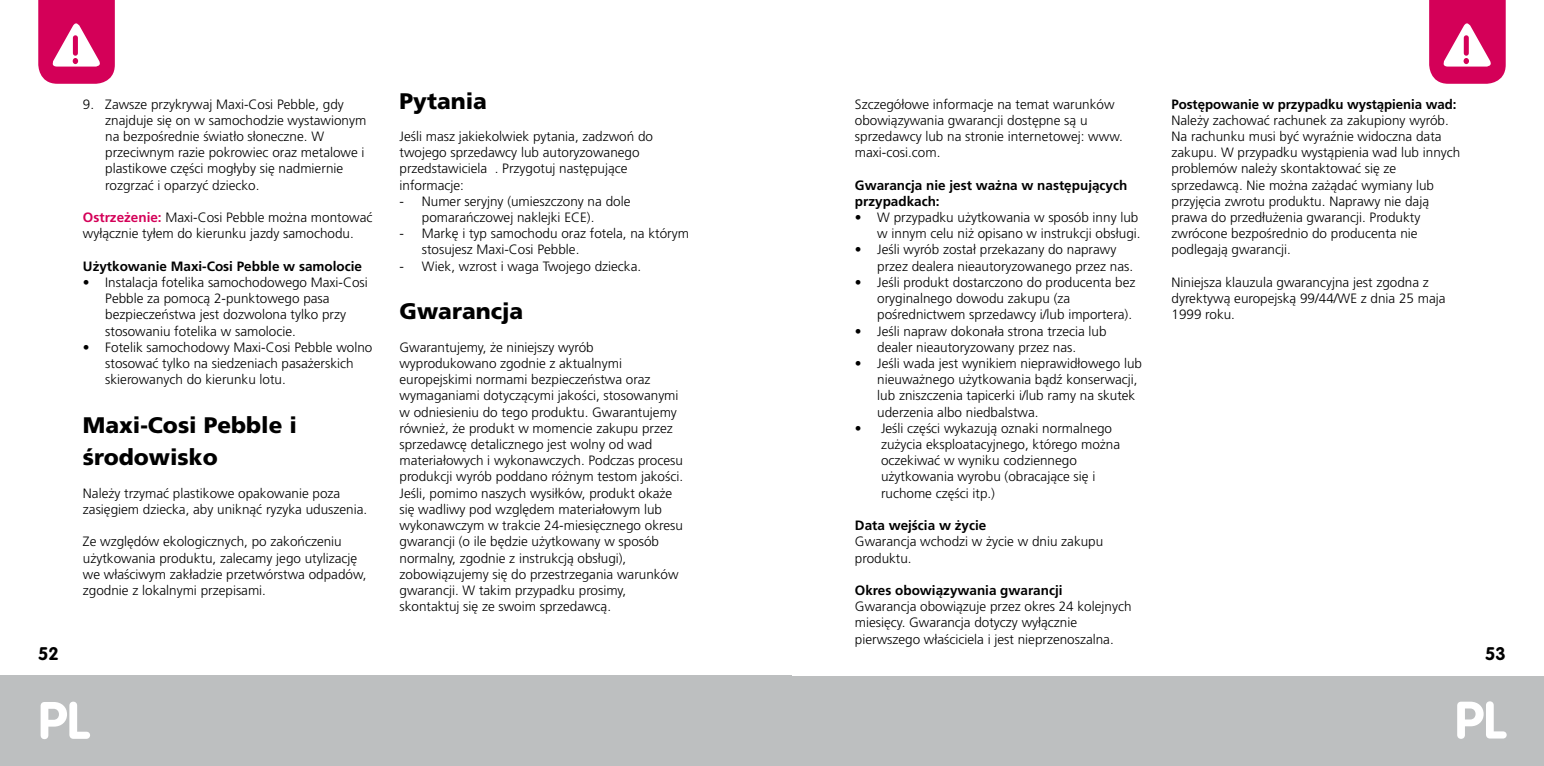
<style>
.page{position:relative;width:1544px;height:766px;background:#fff}
.page>*{position:absolute;margin:0;border:0;box-sizing:border-box;transform-origin:0 0}
.t1{font:700 51.75px "VAG Rounded Std";color:#fff}
.t2{font:900 22.5px/32.4px "Frutiger CE";color:#000}
.t3{font:700 18px "VAG Rounded Std";color:#000}
.t4{font:300 13.5px/16.2px "Frutiger CE";color:#000}
.t5{font:700 13.5px/16.2px "Frutiger CE";color:#000}
.s1{font-weight:700;color:#d40058}
</style>
<div class="page">
<div style="left:753px;top:675px;width:790px;height:90px;background:#bdbfc0"></div>
<div style="left:0;top:675px;width:791px;height:90px;background:#bdbfc0"></div>
<svg style="left:1429px;top:0;width:76px;height:84px"></svg>
<div style="left:1463px;top:35px;width:5px;height:21px;background:#d40058;border-radius:3px"></div>
<svg style="left:38px;top:0;width:77px;height:84px"></svg>
<div style="left:73px;top:35px;width:5px;height:21px;background:#d40058;border-radius:3px"></div>
<h2 class="t2" style="left:399px;top:85px;width:89px">Pytania</h2>
<p class="t4" style="left:399px;top:128px;width:255px">Jeśli masz jakiekolwiek pytania, zadzwoń do twojego sprzedawcy lub autoryzowanego przedstawiciela . Przygotuj następujące informacje:</p>
<p class="t4" style="left:422px;top:193px;width:210px;text-indent:-22px">- Numer seryjny (umieszczony na dole pomarańczowej naklejki ECE).</p>
<p class="t4" style="left:422px;top:225px;width:269px;text-indent:-22px">- Markę i typ samochodu oraz fotela, na którym stosujesz Maxi-Cosi Pebble.</p>
<p class="t4" style="left:399px;top:258px;width:243px">- Wiek, wzrost i waga Twojego dziecka.</p>
<h2 class="t2" style="left:399px;top:295px;width:125px">Gwarancja</h2>
<p class="t4" style="left:399px;top:339px;width:285px">Gwarantujemy, że niniejszy wyrób wyprodukowano zgodnie z aktualnymi europejskimi normami bezpieczeństwa oraz wymaganiami dotyczącymi jakości, stosowanymi w odniesieniu do tego produktu. Gwarantujemy również, że produkt w momencie zakupu przez sprzedawcę detalicznego jest wolny od wad materiałowych i wykonawczych. Podczas procesu produkcji wyrób poddano różnym testom jakości.<br>Jeśli, pomimo naszych wysiłków, produkt okaże się wadliwy pod względem materiałowym lub wykonawczym w trakcie 24-miesięcznego okresu gwarancji (o ile będzie użytkowany w sposób normalny, zgodnie z instrukcją obsługi), zobowiązujemy się do przestrzegania warunków gwarancji. W takim przypadku prosimy, skontaktuj się ze swoim sprzedawcą.</p>
<p class="t4" style="left:855px;top:96px;width:269px">Szczegółowe informacje na temat warunków obowiązywania gwarancji dostępne są u sprzedawcy lub na stronie internetowej: www. maxi-cosi.com.</p>
<p class="t5" style="left:855px;top:177px;width:274px">Gwarancja nie jest ważna w następujących przypadkach:</p>
<p class="t4" style="left:855px;top:209px;width:287px;text-align:right">• W przypadku użytkowania w sposób inny lub w innym celu niż opisano w instrukcji obsługi.</p>
<p class="t4" style="left:877px;top:241px;width:257px;text-indent:-22px">• Jeśli wyrób został przekazany do naprawy przez dealera nieautoryzowanego przez nas.</p>
<p class="t4" style="left:877px;top:274px;width:260px;text-indent:-22px">• Jeśli produkt dostarczono do producenta bez oryginalnego dowodu zakupu (za pośrednictwem sprzedawcy i/lub importera).</p>
<p class="t4" style="left:877px;top:322px;width:231px;text-indent:-22px">• Jeśli napraw dokonała strona trzecia lub dealer nieautoryzowany przez nas.</p>
<p class="t4" style="left:877px;top:355px;width:266px;text-indent:-22px">• Jeśli wada jest wynikiem nieprawidłowego lub nieuważnego użytkowania bądź konserwacji, lub zniszczenia tapicerki i/lub ramy na skutek uderzenia albo niedbalstwa.</p>
<p class="t4" style="left:881px;top:420px;width:241px;text-indent:-26px">• Jeśli części wykazują oznaki normalnego zużycia eksploatacyjnego, którego można oczekiwać w wyniku codziennego użytkowania wyrobu (obracające się i ruchome części itp.)</p>
<p class="t5" style="left:855px;top:517px;width:133px">Data wejścia w życie</p>
<p class="t4" style="left:855px;top:533px;width:250px">Gwarancja wchodzi w życie w dniu zakupu produktu.</p>
<p class="t5" style="left:855px;top:582px;width:209px">Okres obowiązywania gwarancji</p>
<p class="t4" style="left:855px;top:598px;width:278px">Gwarancja obowiązuje przez okres 24 kolejnych miesięcy. Gwarancja dotyczy wyłącznie pierwszego właściciela i jest nieprzenoszalna.</p>
<p class="t4" style="left:105px;top:96px;width:263px;text-indent:-22px">9. Zawsze przykrywaj Maxi-Cosi Pebble, gdy znajduje się on w samochodzie wystawionym na bezpośrednie światło słoneczne. W przeciwnym razie pokrowiec oraz metalowe i plastikowe części mogłyby się nadmiernie rozgrzać i oparzyć dziecko.</p>
<p class="t4" style="left:83px;top:209px;width:291px"><span class="s1">Ostrzeżenie:</span> Maxi-Cosi Pebble można montować wyłącznie tyłem do kierunku jazdy samochodu.</p>
<p class="t5" style="left:83px;top:258px;width:281px">Użytkowanie Maxi-Cosi Pebble w samolocie</p>
<p class="t4" style="left:105px;top:274px;width:264px;text-indent:-22px">• Instalacja fotelika samochodowego Maxi-Cosi Pebble za pomocą 2-punktowego pasa bezpieczeństwa jest dozwolona tylko przy stosowaniu fotelika w samolocie.</p>
<p class="t4" style="left:105px;top:339px;width:269px;text-indent:-22px">• Fotelik samochodowy Maxi-Cosi Pebble wolno stosować tylko na siedzeniach pasażerskich skierowanych do kierunku lotu.</p>
<h2 class="t2" style="left:83px;top:409px;width:215px">Maxi-Cosi Pebble i środowisko</h2>
<p class="t4" style="left:83px;top:484px;width:286px">Należy trzymać plastikowe opakowanie poza zasięgiem dziecka, aby uniknąć ryzyka uduszenia.</p>
<p class="t4" style="left:83px;top:533px;width:285px">Ze względów ekologicznych, po zakończeniu użytkowania produktu, zalecamy jego utylizację we właściwym zakładzie przetwórstwa odpadów, zgodnie z lokalnymi przepisami.</p>
<p class="t5" style="left:1171px;top:96px;width:286px">Postępowanie w przypadku wystąpienia wad:</p>
<p class="t4" style="left:1171px;top:112px;width:290px">Należy zachować rachunek za zakupiony wyrób.<br>Na rachunku musi być wyraźnie widoczna data zakupu. W przypadku wystąpienia wad lub innych problemów należy skontaktować się ze sprzedawcą. Nie można zażądać wymiany lub przyjęcia zwrotu produktu. Naprawy nie dają prawa do przedłużenia gwarancji. Produkty zwrócone bezpośrednio do producenta nie podlegają gwarancji.</p>
<p class="t4" style="left:1171px;top:274px;width:276px">Niniejsza klauzula gwarancyjna jest zgodna z dyrektywą europejską 99/44/WE z dnia 25 maja<br>1999 roku.</p>
<h3 class="t3" style="left:38px;top:645px;width:22px">52</h3>
<h3 class="t3" style="left:1485px;top:645px;width:22px">53</h3>
<h1 class="t1" style="left:38px;top:698px;width:52px">PL</h1>
<h1 class="t1" style="left:1454px;top:698px;width:52px">PL</h1>
</div>
